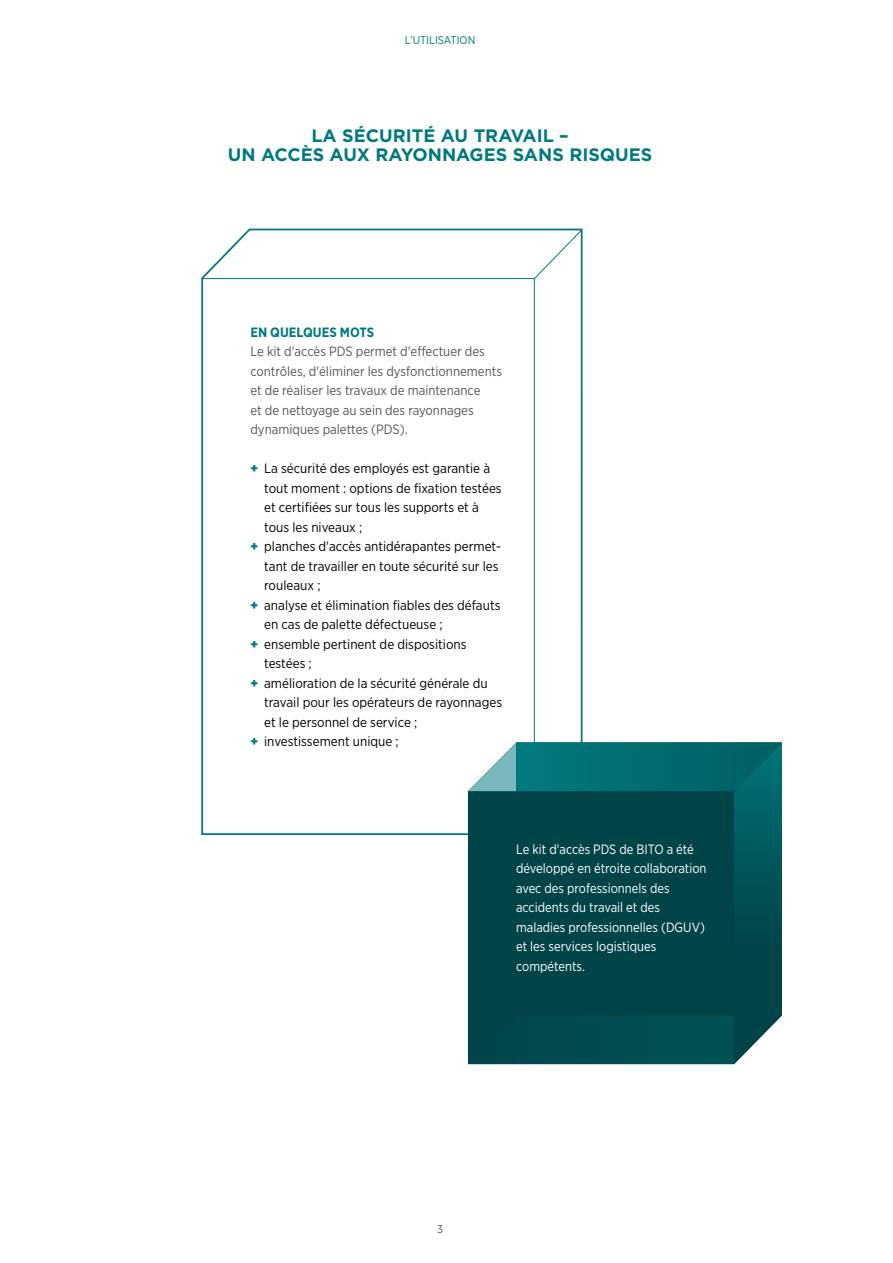
<style>
.page{position:relative;width:893px;height:1263px;background:#fff}
.page>*{position:absolute;margin:0;border:0;box-sizing:border-box;transform-origin:0 0}
.t1{font:700 18px/19.5px "Gotham";color:#00797f;text-align:center}
.t2{font:13.5px "Gotham Narrow";color:#000}
.t3{font:13.5px/19.5px "Gotham Narrow";color:#fff;scale:.96 1}
.t4{font:13.5px/19.5px "Gotham Narrow";color:#565656}
.t5{font:700 13.5px "Gotham Narrow";color:#00797f}
.t6{font:11.25px "Gotham Narrow";color:#00797f}
.t7{font:11.25px "Gotham Narrow";color:#565656}
.s1{font-weight:900;color:#00797f}
</style>
<div class="page">
<svg style="left:201px;top:228px;width:382px;height:608px"></svg>
<svg style="left:202px;top:229px;width:381px;height:50px"></svg>
<hr style="left:534px;top:278px;width:1px;height:537px;background:#00797f">
<svg style="left:468px;top:742px;width:314px;height:322px;background:#075154"></svg>
<p class="t6" style="left:405px;top:33px;width:72px">L’UTILISATION</p>
<h1 class="t1" style="left:228px;top:126px;width:426px">LA SÉCURITÉ AU TRAVAIL –<br>UN ACCÈS AUX RAYONNAGES SANS RISQUES</h1>
<p class="t5" style="left:250px;top:323px;width:125px">EN QUELQUES MOTS</p>
<p class="t4" style="left:250px;top:342px;width:253px">Le kit d'accès PDS permet d'effectuer des contrôles, d'éliminer les dysfonctionnements et de réaliser les travaux de maintenance<br>et de nettoyage au sein des rayonnages dynamiques palettes (PDS).</p>
<p class="t2" style="left:250px;top:460px;width:241px"><span class="s1">+</span> La sécurité des employés est garantie à</p>
<p class="t2" style="left:264px;top:480px;width:239px">tout moment : options de fixation testées</p>
<p class="t2" style="left:264px;top:499px;width:216px">et certifiées sur tous les supports et à</p>
<p class="t2" style="left:264px;top:519px;width:100px">tous les niveaux ;</p>
<p class="t2" style="left:250px;top:538px;width:252px"><span class="s1">+</span> planches d'accès antidérapantes permet-</p>
<p class="t2" style="left:264px;top:558px;width:236px">tant de travailler en toute sécurité sur les</p>
<p class="t2" style="left:264px;top:577px;width:58px">rouleaux ;</p>
<p class="t2" style="left:250px;top:597px;width:252px"><span class="s1">+</span> analyse et élimination fiables des défauts</p>
<p class="t2" style="left:264px;top:616px;width:180px">en cas de palette défectueuse ;</p>
<p class="t2" style="left:250px;top:636px;width:218px"><span class="s1">+</span> ensemble pertinent de dispositions</p>
<p class="t2" style="left:264px;top:655px;width:49px">testées ;</p>
<p class="t2" style="left:250px;top:675px;width:239px"><span class="s1">+</span> amélioration de la sécurité générale du</p>
<p class="t2" style="left:264px;top:694px;width:239px">travail pour les opérateurs de rayonnages</p>
<p class="t2" style="left:264px;top:714px;width:155px">et le personnel de service ;</p>
<p class="t2" style="left:250px;top:733px;width:150px"><span class="s1">+</span> investissement unique ;</p>
<p class="t3" style="left:516px;top:839px;width:200px">Le kit d'accès PDS de BITO a été développé en étroite collaboration avec des professionnels des accidents du travail et des maladies professionnelles (DGUV) et les services logistiques compétents.</p>
<p class="t7" style="left:437px;top:1222px;width:7px">3</p>
</div>
